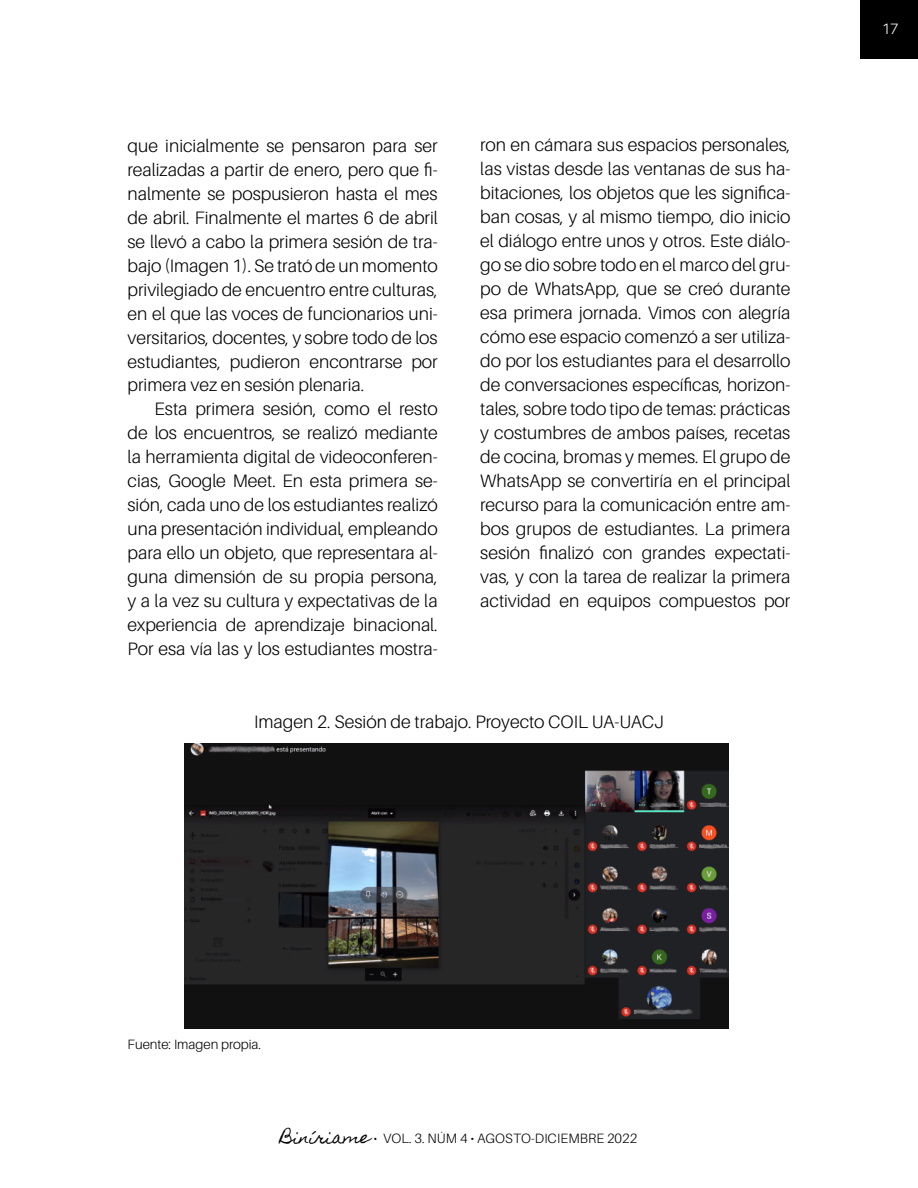
<style>
.page{position:relative;width:918px;height:1188px;background:#fff}
.page>*{position:absolute;margin:0;border:0;box-sizing:border-box;transform-origin:0 0}
.t1{font:300 18px/24px "Aileron";color:#000;text-align:justify}
.t2{font:300 15px "Aileron";color:#fff}
.t3{font:300 13.5px "Aileron";color:#000}
.s1{font-family:"Homemade Apple";font-weight:400;font-size:16.5px}
</style>
<div class="page">
<div style="left:860px;top:0;width:58px;height:59px;background:#000"></div>
<img style="left:185px;top:743px;width:543px;height:286px">
<p class="t1" style="left:128px;top:134px;width:312px">que inicialmente se pensaron para ser realizadas a partir de enero, pero que fi&shy;nalmente se pospusieron hasta el mes de abril. Finalmente el martes 6 de abril se llevó a cabo la primera sesión de tra&shy;bajo (Imagen 1). Se trató de un momento privilegiado de encuentro entre culturas, en el que las voces de funcionarios uni&shy;versitarios, docentes, y sobre todo de los estudiantes, pudieron encontrarse por primera vez en sesión plenaria.</p>
<p class="t1" style="left:128px;top:397px;width:312px;text-indent:27px">Esta primera sesión, como el resto de los encuentros, se realizó mediante la herramienta digital de videoconferen&shy;cias, Google Meet. En esta primera se&shy;sión, cada uno de los estudiantes realizó una presentación individual, empleando para ello un objeto, que representara al&shy;guna dimensión de su propia persona, y a la vez su cultura y expectativas de la experiencia de aprendizaje binacional.<br>Por esa vía las y los estudiantes mostra-</p>
<p class="t1" style="left:480px;top:133px;width:312px">ron en cámara sus espacios personales, las vistas desde las ventanas de sus ha&shy;bitaciones, los objetos que les significa&shy;ban cosas, y al mismo tiempo, dio inicio el diálogo entre unos y otros. Este diálo&shy;go se dio sobre todo en el marco del gru&shy;po de WhatsApp, que se creó durante esa primera jornada. Vimos con alegría cómo ese espacio comenzó a ser utiliza&shy;do por los estudiantes para el desarrollo de conversaciones específicas, horizon&shy;tales, sobre todo tipo de temas: prácticas y costumbres de ambos países, recetas de cocina, bromas y memes. El grupo de WhatsApp se convertiría en el principal recurso para la comunicación entre am&shy;bos grupos de estudiantes. La primera sesión finalizó con grandes expectati&shy;vas, y con la tarea de realizar la primera actividad en equipos compuestos por</p>
<p class="t1" style="left:254px;top:710px;width:411px">Imagen 2. Sesión de trabajo. Proyecto COIL UA-UACJ</p>
<p class="t2" style="left:882px;top:21px;width:18px">17</p>
<p class="t3" style="left:128px;top:1036px;width:135px">Fuente: Imagen propia.</p>
<p class="t3" style="left:281px;top:1131px;width:358px"><span class="s1">Biníriame</span> • VOL. 3. NÚM 4 • AGOSTO-DICIEMBRE 2022</p>
</div>
